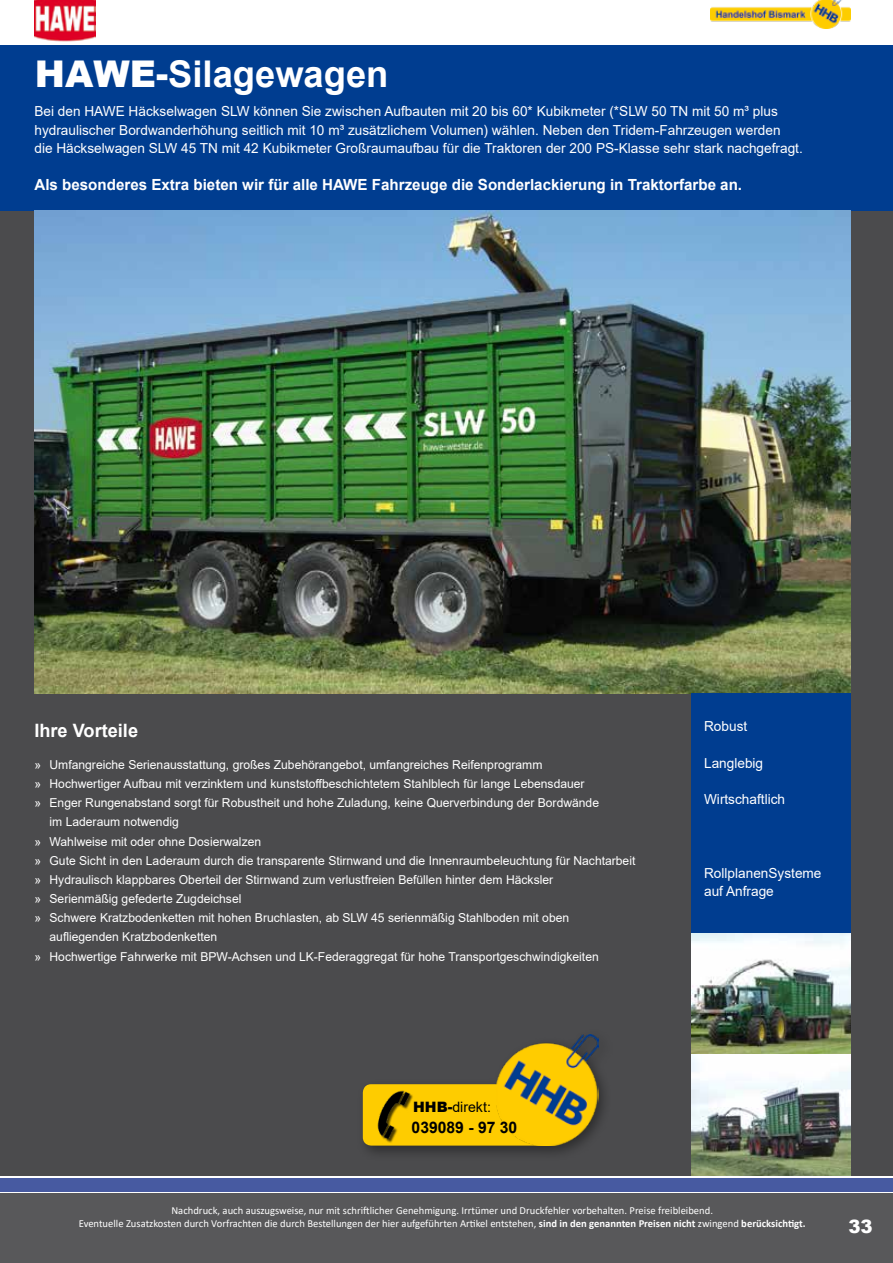
<style>
.page{position:relative;width:893px;height:1263px;background:#fff}
.page>*{position:absolute;margin:0;border:0;box-sizing:border-box;transform-origin:0 0}
.t1{font:700 36.75px "Arial";color:#fff}
.t2{font:700 18.45px "Arial";color:#fff}
.t3{font:900 18.45px "Arial";color:#fff}
.t4{font:700 15.9px "Arial";color:#000}
.t5{font:700 15.3px "Arial";color:#fff}
.t6{font:14.4px "Arial";color:#000}
.t7{font:13.8px/18.5px "Arial";color:#fff}
.t8{font:12.3px "Arial";color:#fff}
.t9{font:10.8px/12.9px "Calibri";color:#fff;text-align:center}
.s1{font-weight:900}
.s2{font-weight:700}
</style>
<div class="page">
<div style="left:0;top:1193px;width:893px;height:70px;background:#58585a"></div>
<div style="left:0;top:1178px;width:893px;height:13px;background:#475aa1"></div>
<img style="left:710px;top:0;width:140px;height:29px">
<div style="left:0;top:210px;width:893px;height:966px;background:#4b4b4d"></div>
<div style="left:0;top:45px;width:893px;height:165px;background:#003d90"></div>
<img style="left:34px;top:210px;width:816px;height:483px">
<img style="left:691px;top:932px;width:159px;height:244px">
<div style="left:356px;top:1028px;width:258px;height:133px;background:#000;opacity:.4"></div>
<div style="left:363px;top:1084px;width:190px;height:61px;background:#fecc00;border-radius:8px"></div>
<div style="left:379px;top:1091px;width:34px;height:52px;background:#000;opacity:.7"></div>
<img style="left:377px;top:1090px;width:35px;height:51px">
<img style="left:495px;top:1034px;width:104px;height:112px">
<img style="left:34px;top:0;width:62px;height:42px">
<div style="left:691px;top:693px;width:159px;height:239px;background:#003d90"></div>
<p class="t1" style="left:35px;top:48px;width:355px"><span class="s1">HAWE-</span>Silagewagen</p>
<p class="t7" style="left:34px;top:102px;width:770px">Bei den HAWE Häckselwagen SLW können Sie zwischen Aufbauten mit 20 bis 60* Kubikmeter (*SLW 50 TN mit 50 m³ plus hydraulischer Bordwanderhöhung seitlich mit 10 m³ zusätzlichem Volumen) wählen. Neben den Tridem-Fahrzeugen werden<br>die Häckselwagen SLW 45 TN mit 42 Kubikmeter Großraumaufbau für die Traktoren der 200 PS-Klasse sehr stark nachgefragt.</p>
<p class="t5" style="left:34px;top:174px;width:709px">Als besonderes Extra bieten wir für alle HAWE Fahrzeuge die Sonderlackierung in Traktorfarbe an.</p>
<p class="t2" style="left:34px;top:717px;width:105px">Ihre Vorteile</p>
<p class="t8" style="left:34px;top:756px;width:510px">» Umfangreiche Serienausstattung, großes Zubehörangebot, umfangreiches Reifenprogramm</p>
<p class="t8" style="left:34px;top:775px;width:552px">» Hochwertiger Aufbau mit verzinktem und kunststoffbeschichtetem Stahlblech für lange Lebensdauer</p>
<p class="t8" style="left:34px;top:794px;width:566px">» Enger Rungenabstand sorgt für Robustheit und hohe Zuladung, keine Querverbindung der Bordwände</p>
<p class="t8" style="left:50px;top:814px;width:131px">im Laderaum notwendig</p>
<p class="t8" style="left:34px;top:833px;width:228px">» Wahlweise mit oder ohne Dosierwalzen</p>
<p class="t8" style="left:34px;top:852px;width:602px">» Gute Sicht in den Laderaum durch die transparente Stirnwand und die Innenraumbeleuchtung für Nachtarbeit</p>
<p class="t8" style="left:34px;top:871px;width:520px">» Hydraulisch klappbares Oberteil der Stirnwand zum verlustfreien Befüllen hinter dem Häcksler</p>
<p class="t8" style="left:34px;top:890px;width:209px">» Serienmäßig gefederte Zugdeichsel</p>
<p class="t8" style="left:34px;top:909px;width:536px">» Schwere Kratzbodenketten mit hohen Bruchlasten, ab SLW 45 serienmäßig Stahlboden mit oben</p>
<p class="t8" style="left:50px;top:929px;width:169px">aufliegenden Kratzbodenketten</p>
<p class="t8" style="left:34px;top:948px;width:566px">» Hochwertige Fahrwerke mit BPW-Achsen und LK-Federaggregat für hohe Transportgeschwindigkeiten</p>
<p class="t7" style="left:704px;top:717px;width:45px">Robust</p>
<p class="t7" style="left:704px;top:753px;width:61px">Langlebig</p>
<p class="t7" style="left:704px;top:790px;width:83px">Wirtschaftlich</p>
<p class="t7" style="left:704px;top:864px;width:119px">RollplanenSysteme auf Anfrage</p>
<p class="t6" style="left:413px;top:1097px;width:79px"><span class="s1">HHB-</span>direkt:</p>
<p class="t4" style="left:412px;top:1116px;width:107px">039089 - 97 30</p>
<p class="t9" style="left:79px;top:1204px;width:728px">Nachdruck, auch auszugsweise, nur mit schriftlicher Genehmigung. Irrtümer und Druckfehler vorbehalten. Preise freibleibend.<br>Eventuelle Zusatzkosten durch Vorfrachten die durch Bestellungen der hier aufgeführten Artikel entstehen, <span class="s2">sind in den genannten Preisen nicht</span> zwingend <span class="s2">berücksichtigt.</span></p>
<p class="t3" style="left:848px;top:1212px;width:26px">33</p>
</div>
